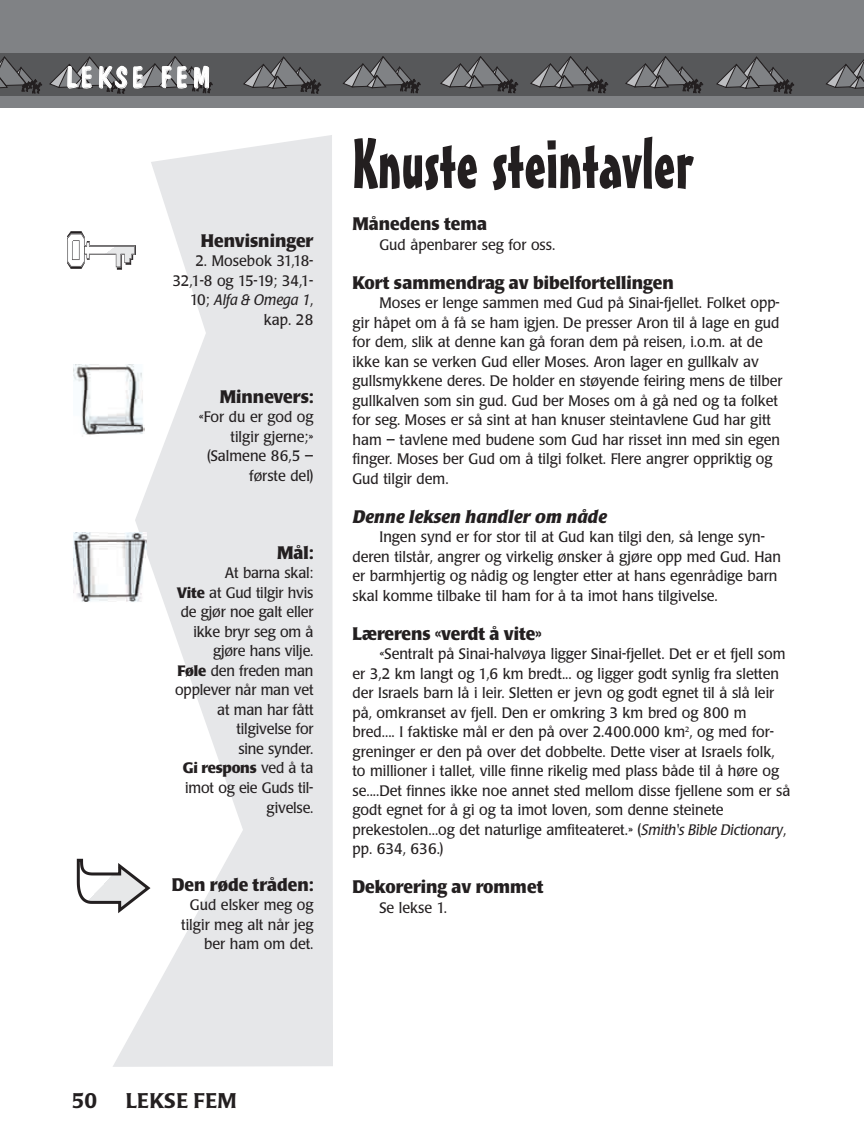
<style>
.page{position:relative;width:864px;height:1148px;background:#fff}
.page>*{position:absolute;margin:0;border:0;box-sizing:border-box;transform-origin:0 0}
.t1{font:69px "Mister Earl BT";color:#231f20}
.t2{font:30px "Dom Casual";letter-spacing:.095em;color:#fff}
.t3{font:500 21px "Poppl Laudatio";letter-spacing:.02em;color:#231f20}
.t4{font:700 18px "Poppl Laudatio";color:#231f20;scale:.95 1}
.t5{font:italic 700 18px "Poppl Laudatio";color:#231f20}
.t6{font:15px/19.5px "Poppl Laudatio";color:#231f20;text-align:right;scale:.95 1}
.s1{font-style:italic}
.s2{font-weight:700}
</style>
<div class="page">
<div style="left:0;top:0;width:864px;height:107px;background:#808285"></div>
<div style="left:0;top:53px;width:864px;height:43px;background:#57585a"></div>
<svg style="left:0;top:57px;width:42px;height:36px"></svg>
<svg style="left:50px;top:57px;width:77px;height:36px"></svg>
<svg style="left:135px;top:57px;width:77px;height:36px"></svg>
<svg style="left:244px;top:57px;width:77px;height:36px"></svg>
<svg style="left:343px;top:57px;width:77px;height:36px"></svg>
<svg style="left:441px;top:57px;width:77px;height:36px"></svg>
<svg style="left:531px;top:57px;width:77px;height:36px"></svg>
<svg style="left:626px;top:57px;width:77px;height:36px"></svg>
<svg style="left:717px;top:57px;width:77px;height:36px"></svg>
<svg style="left:826px;top:59px;width:38px;height:29px"></svg>
<svg style="left:113px;top:135px;width:220px;height:931px;fill:#e6e7e9"></svg>
<svg style="left:67px;top:231px;width:69px;height:38px"></svg>
<img style="left:73px;top:364px;width:71px;height:72px">
<img style="left:74px;top:532px;width:73px;height:70px">
<svg style="left:77px;top:858px;width:74px;height:55px"></svg>
<h2 class="t2" style="left:65px;top:65px;width:147px">LEKSE FEM</h2>
<p class="t4" style="left:201px;top:233px;width:120px">Henvisninger</p>
<p class="t6" style="left:172px;top:253px;width:150px">2. Mosebok 31,18-<br>32,1-8 og 15-19; 34,1-<br>10; <span class="s1">Alfa &amp; Omega 1</span>, kap. 28</p>
<p class="t4" style="left:220px;top:389px;width:100px">Minnevers:</p>
<p class="t6" style="left:199px;top:409px;width:122px">«For du er god og tilgir gjerne;» (Salmene 86,5 – første del)</p>
<p class="t4" style="left:277px;top:545px;width:40px">Mål:</p>
<p class="t6" style="left:175px;top:565px;width:147px">At barna skal:<br><span class="s2">Vite</span> at Gud tilgir hvis de gjør noe galt eller ikke bryr seg om å gjøre hans vilje.<br><span class="s2">Føle</span> den freden man opplever når man vet at man har fått tilgivelse for<br>sine synder.<br><span class="s2">Gi respons</span> ved å ta imot og eie Guds til&shy;givelse.</p>
<p class="t4" style="left:172px;top:876px;width:151px">Den røde tråden:</p>
<p class="t6" style="left:181px;top:896px;width:141px">Gud elsker meg og tilgir meg alt når jeg ber ham om det.</p>
<h1 class="t1" style="left:352px;top:138px;width:342px">Knuste steintavler</h1>
<p class="t4" style="left:352px;top:216px;width:143px">Månedens tema</p>
<p class="t6" style="left:380px;top:236px;width:187px">Gud åpenbarer seg for oss.</p>
<p class="t4" style="left:352px;top:275px;width:340px">Kort sammendrag av bibelfortellingen</p>
<p class="t6" style="left:352px;top:295px;width:454px;text-align:left;text-indent:27px">Moses er lenge sammen med Gud på Sinai-fjellet. Folket opp&shy;gir håpet om å få se ham igjen. De presser Aron til å lage en gud for dem, slik at denne kan gå foran dem på reisen, i.o.m. at de ikke kan se verken Gud eller Moses. Aron lager en gullkalv av gullsmykkene deres. De holder en støyende feiring mens de tilber gullkalven som sin gud. Gud ber Moses om å gå ned og ta folket for seg. Moses er så sint at han knuser steintavlene Gud har gitt ham – tavlene med budene som Gud har risset inn med sin egen finger. Moses ber Gud om å tilgi folket. Flere angrer oppriktig og Gud tilgir dem.</p>
<p class="t5" style="left:352px;top:509px;width:256px">Denne leksen handler om nåde</p>
<p class="t6" style="left:352px;top:529px;width:453px;text-align:left;text-indent:27px">Ingen synd er for stor til at Gud kan tilgi den, så lenge syn&shy;deren tilstår, angrer og virkelig ønsker å gjøre opp med Gud. Han er barmhjertig og nådig og lengter etter at hans egenrådige barn skal komme tilbake til ham for å ta imot hans tilgivelse.</p>
<p class="t4" style="left:352px;top:626px;width:201px">Lærerens «verdt å vite»</p>
<p class="t6" style="left:352px;top:646px;width:463px;text-align:left;text-indent:27px">«Sentralt på Sinai-halvøya ligger Sinai-fjellet. Det er et fjell som er 3,2 km langt og 1,6 km bredt... og ligger godt synlig fra sletten der Israels barn lå i leir. Sletten er jevn og godt egnet til å slå leir på, omkranset av fjell. Den er omkring 3 km bred og 800 m bred.... I faktiske mål er den på over 2.400.000 km<sup>2</sup>, og med for&shy;greninger er den på over det dobbelte. Dette viser at Israels folk, to millioner i tallet, ville finne rikelig med plass både til å høre og se....Det finnes ikke noe annet sted mellom disse fjellene som er så godt egnet for å gi og ta imot loven, som denne steinete prekestolen...og det naturlige amfiteateret.» (<span class="s1">Smith's Bible Dictionary</span>, pp. 634, 636.)</p>
<p class="t4" style="left:352px;top:879px;width:202px">Dekorering av rommet</p>
<p class="t6" style="left:380px;top:899px;width:73px">Se lekse 1.</p>
<h3 class="t3" style="left:72px;top:1091px;width:27px">50</h3>
<h3 class="t3" style="left:126px;top:1091px;width:113px">LEKSE FEM</h3>
</div>
